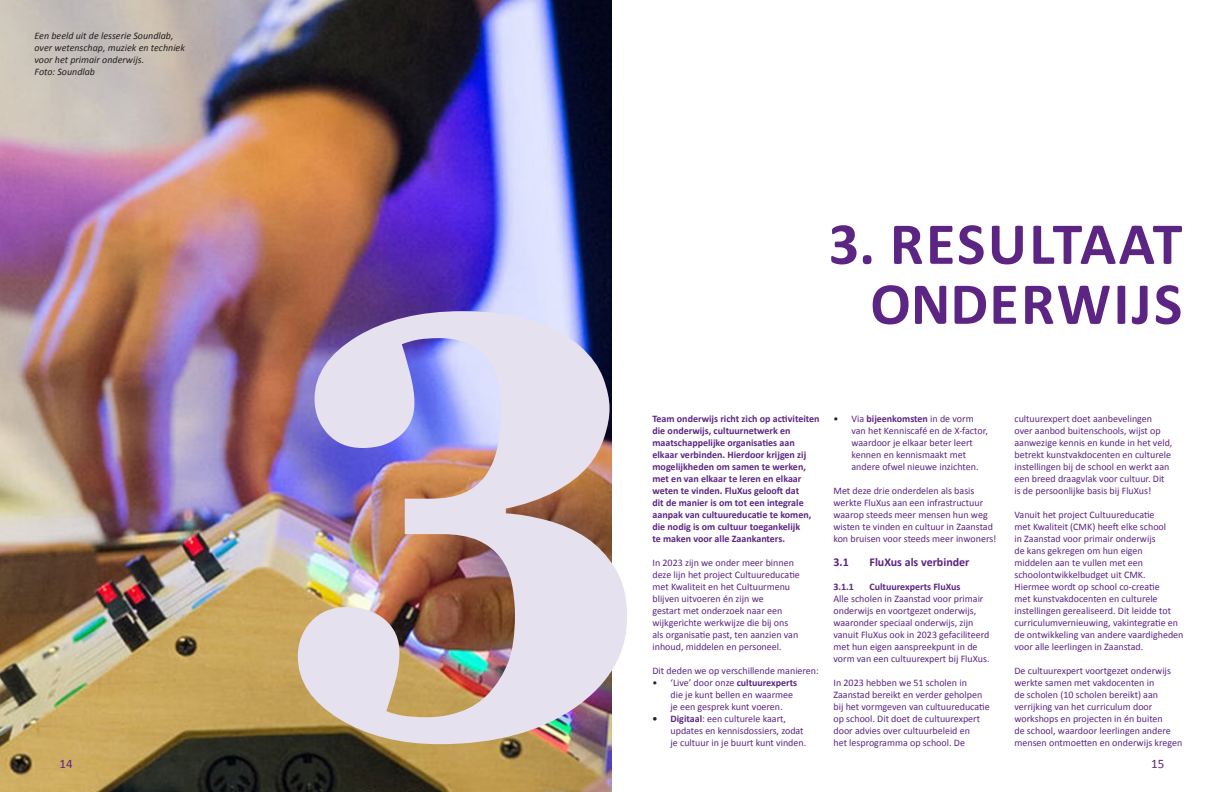
<style>
.page{position:relative;width:1224px;height:792px;background:#fff}
.page>*{position:absolute;margin:0;border:0;box-sizing:border-box;transform-origin:0 0}
.Body_-_kop_3{font:700 600px "Georgia";color:#e6e1ef}
.Body_-_kop_1{font:700 60px/60px "Calibri";letter-spacing:.035em;color:#5c2483;text-align:right}
.t1{font:13px "Calibri";color:#5c2483}
.Body_-_kop_2{font:700 12px "Calibri";color:#5c2483}
.Body_-_regular{font:10px/12px "Calibri";color:#5c2483}
.Body_-_regular-2{font:700 10px/12px "Calibri";color:#5c2483}
.Body_-_kop_3-2{font:italic 10px/12px "Calibri";color:#231f20}
.Body_-_kop_3-3{font:700 10px "Calibri";color:#5c2483}
.Body_-_regular-3{font:italic 10px "Calibri";color:#231f20}
.s1{color:#231f20}
.s2{font-weight:700}
.s3{font-weight:700;color:#231f20}
</style>
<div class="page">
<img style="left:0;top:0;width:612px;height:792px">
<p class="Body_-_kop_3-2" style="left:35px;top:29px;width:152px">Een beeld uit de lesserie Soundlab, over wetenschap, muziek en techniek voor het primair onderwijs.</p>
<p class="Body_-_regular-3" style="left:35px;top:65px;width:62px">Foto: Soundlab</p>
<h3 class="t1" style="left:60px;top:754px;width:15px">14</h3>
<p class="Body_-_kop_3" style="left:283px;top:-24px;width:376px">3</p>
<p class="Body_-_kop_1" style="left:829px;top:212px;width:355px">3. RESULTAAT<br>ONDERWIJS</p>
<p class="Body_-_regular-2" style="left:652px;top:412px;width:169px">Team onderwijs richt zich op activiteiten die onderwijs, cultuurnetwerk en maatschappelijke organisaties aan elkaar verbinden. Hierdoor krijgen zij mogelijkheden om samen te werken, met en van elkaar te leren en elkaar weten te vinden. FluXus gelooft dat<br>dit de manier is om tot een integrale aanpak van cultuureducatie te komen, die nodig is om cultuur toegankelijk<br>te maken voor alle Zaankanters.</p>
<p class="Body_-_regular" style="left:652px;top:556px;width:149px">In 2023 zijn we onder meer binnen deze lijn het project Cultuureducatie met Kwaliteit en het Cultuurmenu blijven uitvoeren én zijn we<br>gestart met onderzoek naar een wijkgerichte werkwijze die bij ons als organisatie past, ten aanzien van inhoud, middelen en personeel.</p>
<p class="Body_-_regular" style="left:652px;top:664px;width:168px">Dit deden we op verschillende manieren:</p>
<p class="Body_-_regular" style="left:670px;top:676px;width:128px;text-indent:-18px"><span class="s1">•</span> ‘Live’ door onze <span class="s2">cultuurexperts </span>die je kunt bellen en waarmee je een gesprek kunt voeren.</p>
<p class="Body_-_regular" style="left:670px;top:712px;width:137px;text-indent:-18px"><span class="s3">•</span> <span class="s2">Digitaal</span>: een culturele kaart, updates en kennisdossiers, zodat je cultuur in je buurt kunt vinden.</p>
<p class="Body_-_regular" style="left:852px;top:412px;width:138px;text-indent:-18px"><span class="s1">•</span> Via <span class="s2">bijeenkomsten</span> in de vorm van het Kenniscafé en de X-factor, waardoor je elkaar beter leert kennen en kennismaakt met andere ofwel nieuwe inzichten.</p>
<p class="Body_-_regular" style="left:834px;top:484px;width:165px">Met deze drie onderdelen als basis werkte FluXus aan een infrastructuur waarop steeds meer mensen hun weg wisten te vinden en cultuur in Zaanstad kon bruisen voor steeds meer inwoners!</p>
<p class="Body_-_kop_2" style="left:834px;top:553px;width:17px">3.1</p>
<p class="Body_-_kop_2" style="left:870px;top:553px;width:102px">FluXus als verbinder</p>
<p class="Body_-_kop_3-3" style="left:834px;top:579px;width:22px">3.1.1</p>
<p class="Body_-_kop_3-3" style="left:870px;top:579px;width:93px">Cultuurexperts FluXus</p>
<p class="Body_-_regular" style="left:834px;top:592px;width:158px">Alle scholen in Zaanstad voor primair onderwijs en voortgezet onderwijs, waaronder speciaal onderwijs, zijn vanuit FluXus ook in 2023 gefaciliteerd met hun eigen aanspreekpunt in de vorm van een cultuurexpert bij FluXus.</p>
<p class="Body_-_regular" style="left:834px;top:676px;width:158px">In 2023 hebben we 51 scholen in Zaanstad bereikt en verder geholpen bij het vormgeven van cultuureducatie op school. Dit doet de cultuurexpert door advies over cultuurbeleid en<br>het lesprogramma op school. De</p>
<p class="Body_-_regular" style="left:1014px;top:412px;width:159px">cultuurexpert doet aanbevelingen over aanbod buitenschools, wijst op aanwezige kennis en kunde in het veld, betrekt kunstvakdocenten en culturele instellingen bij de school en werkt aan een breed draagvlak voor cultuur. Dit is de persoonlijke basis bij FluXus!</p>
<p class="Body_-_regular" style="left:1014px;top:508px;width:170px">Vanuit het project Cultuureducatie<br>met Kwaliteit (CMK) heeft elke school<br>in Zaanstad voor primair onderwijs<br>de kans gekregen om hun eigen middelen aan te vullen met een schoolontwikkelbudget uit CMK.<br>Hiermee wordt op school co-creatie<br>met kunstvakdocenten en culturele instellingen gerealiseerd. Dit leidde tot curriculumvernieuwing, vakintegratie en de ontwikkeling van andere vaardigheden voor alle leerlingen in Zaanstad.</p>
<p class="Body_-_regular" style="left:1014px;top:664px;width:169px">De cultuurexpert voortgezet onderwijs werkte samen met vakdocenten in<br>de scholen (10 scholen bereikt) aan verrijking van het curriculum door workshops en projecten in én buiten<br>de school, waardoor leerlingen andere mensen ontmoetten en onderwijs kregen</p>
<h3 class="t1" style="left:1151px;top:754px;width:15px">15</h3>
</div>
